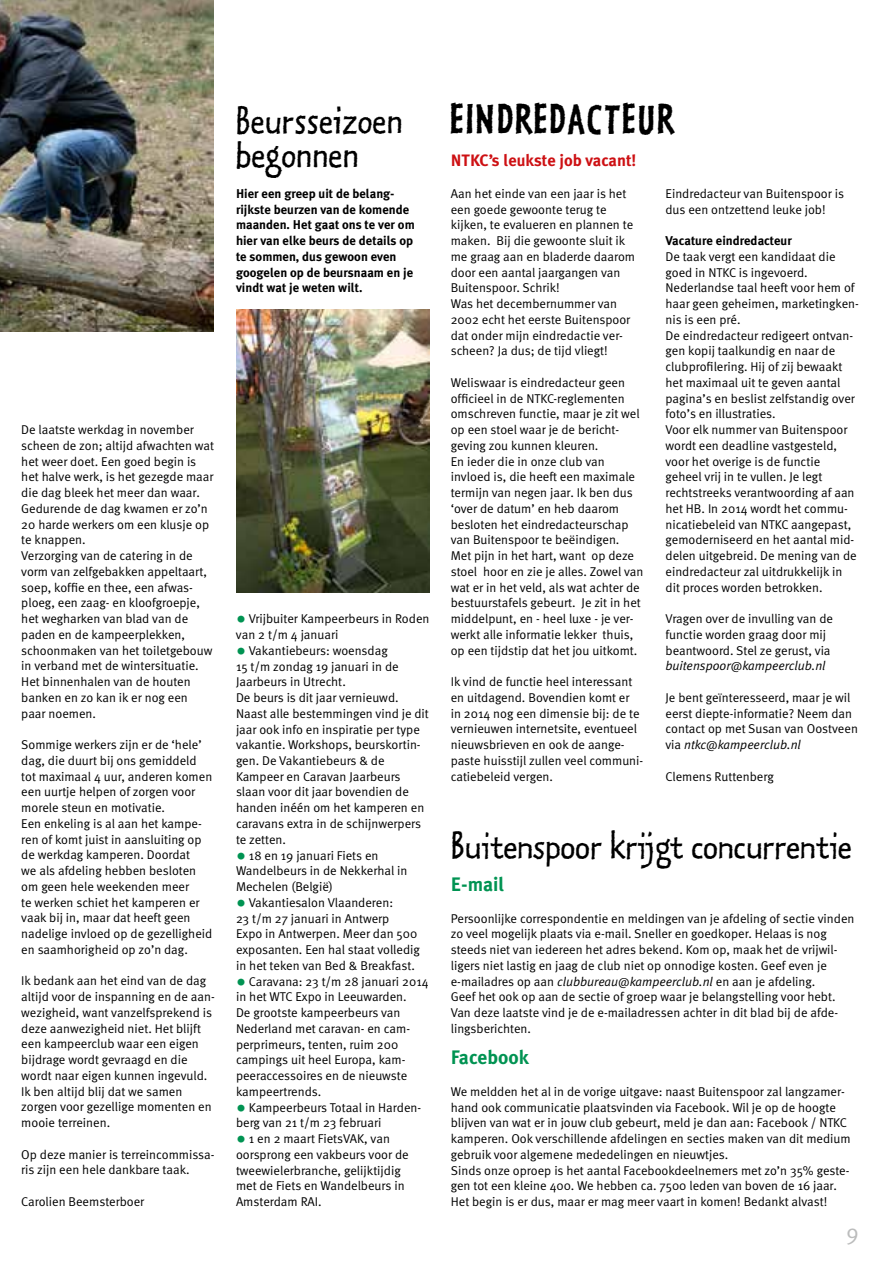
<style>
.page{position:relative;width:893px;height:1263px;background:#fff}
.page>*{position:absolute;margin:0;border:0;box-sizing:border-box;transform-origin:0 0}
.t1{font:42.75px/33.8px "Kosmik Plain Three";color:#000}
.t2{font:42.75px "Kosmik Bold Three";letter-spacing:.05em;color:#000}
.t3{font:41.25px "Kosmik Plain Two";color:#000}
.t4{font:22.5px "Meta Normal";color:#bbbcbc}
.t5{font:700 19.5px "Meta Plus";color:#009352}
.t6{font:700 16.5px "Meta Plus";color:#cd1013}
.t7{font:12.75px/15.8px "Meta Normal";color:#000}
.t8{font:700 12.75px/15.8px "Meta Plus";color:#000}
.t9{font:italic 12.75px "Meta Normal";color:#000}
.s1{font-size:19.5px;color:#009352}
.s2{font-style:italic}
</style>
<div class="page">
<img style="left:0;top:0;width:214px;height:332px">
<img style="left:236px;top:309px;width:193px;height:284px">
<h1 class="t1" style="left:236px;top:105px;width:168px">Beursseizoen begonnen</h1>
<p class="t8" style="left:236px;top:186px;width:180px">Hier een greep uit de belang&shy;rijkste beurzen van de komende maanden. Het gaat ons te ver om hier van elke beurs de details op te sommen, dus gewoon even googelen op de beursnaam en je vindt wat je weten wilt.</p>
<p class="t7" style="left:21px;top:422px;width:194px">De laatste werkdag in november scheen de zon; altijd afwachten wat het weer doet. Een goed begin is het halve werk, is het gezegde maar die dag bleek het meer dan waar.<br>Gedurende de dag kwamen er zo’n<br>20 harde werkers om een klusje op te knappen.<br>Verzorging van de catering in de vorm van zelfgebakken appeltaart, soep, koffie en thee, een afwas&shy;ploeg, een zaag- en kloofgroepje, het wegharken van blad van de paden en de kampeerplekken, schoonmaken van het toiletgebouw in verband met de wintersituatie.<br>Het binnenhalen van de houten banken en zo kan ik er nog een paar noemen.</p>
<p class="t7" style="left:21px;top:737px;width:193px">Sommige werkers zijn er de ‘hele’ dag, die duurt bij ons gemiddeld tot maximaal 4 uur, anderen komen een uurtje helpen of zorgen voor morele steun en motivatie.<br>Een enkeling is al aan het kampe&shy;ren of komt juist in aansluiting op de werkdag kamperen. Doordat<br>we als afdeling hebben besloten om geen hele weekenden meer<br>te werken schiet het kamperen er vaak bij in, maar dat heeft geen nadelige invloed op de gezelligheid en saamhorigheid op zo’n dag.</p>
<p class="t7" style="left:21px;top:973px;width:195px">Ik bedank aan het eind van de dag altijd voor de inspanning en de aan&shy;wezigheid, want vanzelfsprekend is deze aanwezigheid niet. Het blijft een kampeerclub waar een eigen bijdrage wordt gevraagd en die wordt naar eigen kunnen ingevuld.<br>Ik ben altijd blij dat we samen zorgen voor gezellige momenten en mooie terreinen.</p>
<p class="t7" style="left:21px;top:1146px;width:195px">Op deze manier is terreincommissa&shy;ris zijn een hele dankbare taak.</p>
<p class="t7" style="left:21px;top:1193px;width:124px">Carolien Beemsterboer</p>
<p class="t7" style="left:236px;top:611px;width:195px"><span class="s1">•</span> Vrijbuiter Kampeerbeurs in Roden van 2 t/m 4 januari</p>
<p class="t7" style="left:236px;top:642px;width:194px"><span class="s1">•</span> Vakantiebeurs: woensdag<br>15 t/m zondag 19 januari in de<br>Jaarbeurs in Utrecht.<br>De beurs is dit jaar vernieuwd.<br>Naast alle bestemmingen vind je dit jaar ook info en inspiratie per type vakantie. Workshops, beurskortin&shy;gen. De Vakantiebeurs &amp; de<br>Kampeer en Caravan Jaarbeurs slaan voor dit jaar bovendien de handen inéén om het kamperen en caravans extra in de schijnwerpers te zetten.</p>
<p class="t7" style="left:236px;top:847px;width:173px"><span class="s1">•</span> 18 en 19 januari Fiets en<br>Wandelbeurs in de Nekkerhal in<br>Mechelen (België)</p>
<p class="t7" style="left:236px;top:894px;width:185px"><span class="s1">•</span> Vakantiesalon Vlaanderen:<br>23 t/m 27 januari in Antwerp<br>Expo in Antwerpen. Meer dan 500 exposanten. Een hal staat volledig in het teken van Bed &amp; Breakfast.</p>
<p class="t7" style="left:236px;top:973px;width:194px"><span class="s1">•</span> Caravana: 23 t/m 28 januari 2014 in het WTC Expo in Leeuwarden.<br>De grootste kampeerbeurs van<br>Nederland met caravan- en cam&shy;perprimeurs, tenten, ruim 200 campings uit heel Europa, kam&shy;peeraccessoires en de nieuwste kampeertrends.</p>
<p class="t7" style="left:236px;top:1099px;width:187px"><span class="s1">•</span> Kampeerbeurs Totaal in Harden&shy;berg van 21 t/m 23 februari</p>
<p class="t7" style="left:236px;top:1130px;width:174px"><span class="s1">•</span> 1 en 2 maart FietsVAK, van oorsprong een vakbeurs voor de tweewielerbranche, gelijktijdig met de Fiets en -Wandelbeurs in<br>Amsterdam RAI.</p>
<h1 class="t2" style="left:451px;top:91px;width:225px">EINDREDACTEUR</h1>
<p class="t6" style="left:451px;top:151px;width:187px">NTKC’s leukste job vacant!</p>
<p class="t7" style="left:451px;top:185px;width:186px">Aan het einde van een jaar is het een goede gewoonte terug te kijken, te evalueren en plannen te maken. Bij die gewoonte sluit ik me graag aan en bladerde daarom door een aantal jaargangen van<br>Buitenspoor. Schrik!<br>Was het decembernummer van<br>2002 echt het eerste Buitenspoor dat onder mijn eindredactie ver&shy;scheen? Ja dus; de tijd vliegt!</p>
<p class="t7" style="left:451px;top:374px;width:194px">Weliswaar is eindredacteur geen officieel in de NTKC-reglementen omschreven functie, maar je zit wel op een stoel waar je de bericht&shy;geving zou kunnen kleuren.<br>En ieder die in onze club van invloed is, die heeft een maximale termijn van negen jaar. Ik ben dus ‘over de datum’ en heb daarom besloten het eindredacteurschap van Buitenspoor te beëindigen.<br>Met pijn in het hart, want op deze stoel hoor en zie je alles. Zowel van wat er in het veld, als wat achter de bestuurstafels gebeurt. Je zit in het middelpunt, en - heel luxe - je ver&shy;werkt alle informatie lekker thuis, op een tijdstip dat het jou uitkomt.</p>
<p class="t7" style="left:451px;top:674px;width:194px">Ik vind de functie heel interessant en uitdagend. Bovendien komt er<br>in 2014 nog een dimensie bij: de te vernieuwen internetsite, eventueel nieuwsbrieven en ook de aange&shy;paste huisstijl zullen veel communi&shy;catiebeleid vergen.</p>
<p class="t7" style="left:665px;top:185px;width:180px">Eindredacteur van Buitenspoor is dus een ontzettend leuke job!</p>
<p class="t8" style="left:665px;top:233px;width:128px">Vacature eindredacteur</p>
<p class="t7" style="left:665px;top:248px;width:195px">De taak vergt een kandidaat die goed in NTKC is ingevoerd.<br>Nederlandse taal heeft voor hem of haar geen geheimen, marketingken&shy;nis is een pré.<br>De eindredacteur redigeert ontvan&shy;gen kopij taalkundig en naar de clubprofilering. Hij of zij bewaakt het maximaal uit te geven aantal pagina’s en beslist zelfstandig over foto’s en illustraties.<br>Voor elk nummer van Buitenspoor wordt een deadline vastgesteld, voor het overige is de functie geheel vrij in te vullen. Je legt rechtstreeks verantwoording af aan het HB. In 2014 wordt het commu&shy;nicatiebeleid van NTKC aangepast, gemoderniseerd en het aantal mid&shy;delen uitgebreid. De mening van de eindredacteur zal uitdrukkelijk in dit proces worden betrokken.</p>
<p class="t7" style="left:665px;top:611px;width:169px">Vragen over de invulling van de functie worden graag door mij beantwoord. Stel ze gerust, via</p>
<p class="t9" style="left:665px;top:658px;width:162px">buitenspoor@kampeerclub.nl</p>
<p class="t7" style="left:665px;top:689px;width:194px">Je bent geïnteresseerd, maar je wil eerst diepte-informatie? Neem dan contact op met Susan van Oostveen via <span class="s2">ntkc@kampeerclub.nl</span></p>
<p class="t7" style="left:665px;top:768px;width:110px">Clemens Ruttenberg</p>
<h2 class="t3" style="left:451px;top:820px;width:403px">Buitenspoor krijgt concurrentie</h2>
<h3 class="t5" style="left:451px;top:873px;width:55px">E-mail</h3>
<p class="t7" style="left:451px;top:910px;width:405px">Persoonlijke correspondentie en meldingen van je afdeling of sectie vinden zo veel mogelijk plaats via e-mail. Sneller en goedkoper. Helaas is nog steeds niet van iedereen het adres bekend. Kom op, maak het de vrijwil&shy;ligers niet lastig en jaag de club niet op onnodige kosten. Geef even je e-mailadres op aan <span class="s2">clubbureau@kampeerclub.nl</span> en aan je afdeling.<br>Geef het ook op aan de sectie of groep waar je belangstelling voor hebt.<br>Van deze laatste vind je de e-mailadressen achter in dit blad bij de afde&shy;lingsberichten.</p>
<h3 class="t5" style="left:451px;top:1046px;width:80px">Facebook</h3>
<p class="t7" style="left:451px;top:1083px;width:402px">We meldden het al in de vorige uitgave: naast Buitenspoor zal langzamer&shy;hand ook communicatie plaatsvinden via Facebook. Wil je op de hoogte blijven van wat er in jouw club gebeurt, meld je dan aan: Facebook / NTKC kamperen. Ook verschillende afdelingen en secties maken van dit medium gebruik voor algemene mededelingen en nieuwtjes.<br>Sinds onze oproep is het aantal Facebookdeelnemers met zo’n 35% geste&shy;gen tot een kleine 400. We hebben ca. 7500 leden van boven de 16 jaar.<br>Het begin is er dus, maar er mag meer vaart in komen! Bedankt alvast!</p>
<h3 class="t4" style="left:846px;top:1219px;width:14px">9</h3>
</div>
